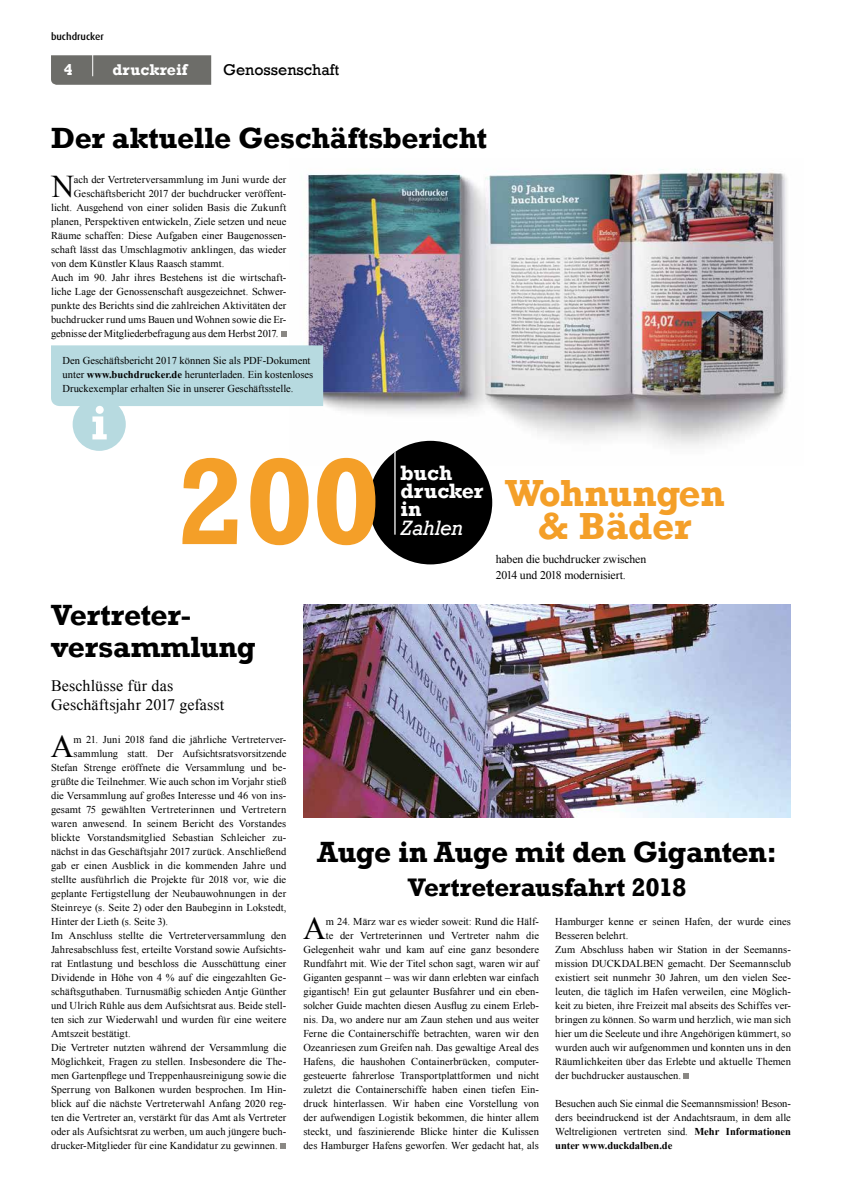
<style>
.page{position:relative;width:842px;height:1191px;background:#fff}
.page>*{position:absolute;margin:0;border:0;box-sizing:border-box;transform-origin:0 0}
.t1{font:700 124.7px "Rockwell";color:#f49f28}
.t2{font:700 38.7px/33.2px "Rockwell";letter-spacing:-.005em;color:#f49f28;text-align:center}
.t3{font:31.6px "Times New Roman";color:#000}
.t4{font:700 30px/32px "Rockwell";letter-spacing:-.01em;color:#000}
.t5{font:700 26px "Rockwell";letter-spacing:-.01em;color:#000}
.t6{font:700 21.3px/18.2px "Rockwell";letter-spacing:-.005em;color:#fff}
.t7{font:italic 21.3px "Rockwell";letter-spacing:-.02em;color:#fff}
.t8{font:16px/19px "Times New Roman";letter-spacing:.005em;color:#000}
.t9{font:16px "Rockwell";color:#000}
.t10{font:700 16px "Rockwell";color:#fff}
.t11{font:11.8px/15.7px "Times New Roman";letter-spacing:-.015em;color:#000}
.t12{font:10.5px/14px "Times New Roman";letter-spacing:.005em;color:#000}
.t13{font:500 10px "Dax";color:#000}
.s1{font-weight:700}
</style>
<div class="page">
<svg style="left:684px;top:1073px;width:5px;height:6px"></svg>
<img style="left:303px;top:604px;width:488px;height:213px">
<img style="left:301px;top:169px;width:487px;height:296px">
<svg style="left:51px;top:55px;width:160px;height:30px;background:#6f6f6b"></svg>
<hr style="left:92px;top:42px;width:1px;height:34px;background:#fff">
<svg style="left:281px;top:331px;width:5px;height:6px"></svg>
<svg style="left:280px;top:1143px;width:6px;height:6px"></svg>
<div style="left:369px;top:441px;width:123px;height:123px;background:#000;border-radius:50%"></div>
<hr style="left:394px;top:442px;width:2px;height:92px;background:#fff">
<svg style="left:51px;top:345px;width:272px;height:106px"></svg>
<p class="t13" style="left:51px;top:31px;width:54px">buchdrucker</p>
<h3 class="t10" style="left:64px;top:60px;width:10px">4</h3>
<h3 class="t10" style="left:113px;top:60px;width:76px">druckreif</h3>
<h3 class="t9" style="left:223px;top:60px;width:118px">Genossenschaft</h3>
<h3 class="t4" style="left:51px;top:122px;width:438px">Der aktuelle Geschäftsbericht</h3>
<h3 class="t3" style="left:51px;top:165px;width:24px">N</h3>
<p class="t12" style="left:74px;top:172px;width:214px">ach der Vertreterversammlung im Juni wurde der</p>
<p class="t12" style="left:74px;top:186px;width:214px">Geschäftsbericht 2017 der buchdrucker veröffent-</p>
<p class="t12" style="left:51px;top:200px;width:237px">licht. Ausgehend von einer soliden Basis die Zukunft</p>
<p class="t12" style="left:51px;top:214px;width:237px">planen, Perspektiven entwickeln, Ziele setzen und neue</p>
<p class="t12" style="left:51px;top:228px;width:237px">Räume schaffen: Diese Aufgaben einer Baugenossen-</p>
<p class="t12" style="left:51px;top:242px;width:237px">schaft lässt das Umschlagmotiv anklingen, das wieder</p>
<p class="t12" style="left:51px;top:256px;width:175px">von dem Künstler Klaus Raasch stammt.</p>
<p class="t12" style="left:51px;top:270px;width:237px">Auch im 90. Jahr ihres Bestehens ist die wirtschaft-</p>
<p class="t12" style="left:51px;top:284px;width:237px">liche Lage der Genossenschaft ausgezeichnet. Schwer-</p>
<p class="t12" style="left:51px;top:298px;width:237px">punkte des Berichts sind die zahlreichen Aktivitäten der</p>
<p class="t12" style="left:51px;top:312px;width:237px">buchdrucker rund ums Bauen und Wohnen sowie die Er-</p>
<p class="t12" style="left:51px;top:326px;width:229px">gebnisse der Mitgliederbefragung aus dem Herbst 2017.</p>
<p class="t12" style="left:63px;top:353px;width:252px">Den Geschäftsbericht 2017 können Sie als PDF-Dokument unter <span class="s1">www.buchdrucker.de</span> herunterladen. Ein kostenloses<br>Druckexemplar erhalten Sie in unserer Geschäftsstelle.</p>
<h1 class="t1" style="left:176px;top:426px;width:206px">200</h1>
<h3 class="t4" style="left:51px;top:599px;width:206px">Vertreter&shy;versammlung</h3>
<h3 class="t8" style="left:51px;top:676px;width:175px">Beschlüsse für das<br>Geschäftsjahr 2017 gefasst</h3>
<h3 class="t6" style="left:401px;top:463px;width:84px">buch drucker in</h3>
<h3 class="t7" style="left:401px;top:515px;width:64px">Zahlen</h3>
<h2 class="t2" style="left:505px;top:476px;width:221px">Wohnungen &amp; Bäder</h2>
<p class="t11" style="left:496px;top:551px;width:152px">haben die buchdrucker zwischen<br>2014 und 2018 modernisiert.</p>
<h3 class="t3" style="left:51px;top:725px;width:24px">A</h3>
<p class="t12" style="left:74px;top:732px;width:214px">m 21. Juni 2018 fand die jährliche Vertreterver-</p>
<p class="t12" style="left:74px;top:746px;width:214px">sammlung statt. Der Aufsichtsratsvorsitzende</p>
<p class="t12" style="left:51px;top:760px;width:237px">Stefan Strenge eröffnete die Versammlung und be-</p>
<p class="t12" style="left:51px;top:774px;width:237px">grüßte die Teilnehmer. Wie auch schon im Vorjahr stieß</p>
<p class="t12" style="left:51px;top:788px;width:237px">die Versammlung auf großes Interesse und 46 von ins-</p>
<p class="t12" style="left:51px;top:802px;width:237px">gesamt 75 gewählten Vertreterinnen und Vertretern</p>
<p class="t12" style="left:51px;top:816px;width:237px">waren anwesend. In seinem Bericht des Vorstandes</p>
<p class="t12" style="left:51px;top:830px;width:237px">blickte Vorstandsmitglied Sebastian Schleicher zu-</p>
<p class="t12" style="left:51px;top:844px;width:237px">nächst in das Geschäftsjahr 2017 zurück. Anschließend</p>
<p class="t12" style="left:51px;top:858px;width:237px">gab er einen Ausblick in die kommenden Jahre und</p>
<p class="t12" style="left:51px;top:872px;width:237px">stellte ausführlich die Projekte für 2018 vor, wie die</p>
<p class="t12" style="left:51px;top:886px;width:237px">geplante Fertigstellung der Neubauwohnungen in der</p>
<p class="t12" style="left:51px;top:900px;width:237px">Steinreye (s. Seite 2) oder den Baubeginn in Lokstedt,</p>
<p class="t12" style="left:51px;top:914px;width:119px">Hinter der Lieth (s. Seite 3).</p>
<p class="t12" style="left:51px;top:928px;width:237px">Im Anschluss stellte die Vertreterversammlung den</p>
<p class="t12" style="left:51px;top:942px;width:237px">Jahresabschluss fest, erteilte Vorstand sowie Aufsichts-</p>
<p class="t12" style="left:51px;top:956px;width:237px">rat Entlastung und beschloss die Ausschüttung einer</p>
<p class="t12" style="left:51px;top:970px;width:237px">Dividende in Höhe von 4 % auf die eingezahlten Ge-</p>
<p class="t12" style="left:51px;top:984px;width:237px">schäftsguthaben. Turnusmäßig schieden Antje Günther</p>
<p class="t12" style="left:51px;top:998px;width:237px">und Ulrich Rühle aus dem Aufsichtsrat aus. Beide stell-</p>
<p class="t12" style="left:51px;top:1012px;width:237px">ten sich zur Wiederwahl und wurden für eine weitere</p>
<p class="t12" style="left:51px;top:1026px;width:81px">Amtszeit bestätigt.</p>
<p class="t12" style="left:51px;top:1040px;width:237px">Die Vertreter nutzten während der Versammlung die</p>
<p class="t12" style="left:51px;top:1054px;width:237px">Möglichkeit, Fragen zu stellen. Insbesondere die The-</p>
<p class="t12" style="left:51px;top:1068px;width:237px">men Gartenpflege und Treppenhausreinigung sowie die</p>
<p class="t12" style="left:51px;top:1082px;width:237px">Sperrung von Balkonen wurden besprochen. Im Hin-</p>
<p class="t12" style="left:51px;top:1096px;width:237px">blick auf die nächste Vertreterwahl Anfang 2020 reg-</p>
<p class="t12" style="left:51px;top:1110px;width:237px">ten die Vertreter an, verstärkt für das Amt als Vertreter</p>
<p class="t12" style="left:51px;top:1124px;width:237px">oder als Aufsichtsrat zu werben, um auch jüngere buch-</p>
<p class="t12" style="left:51px;top:1138px;width:228px">drucker-Mitglieder für eine Kandidatur zu gewinnen.</p>
<h3 class="t4" style="left:317px;top:836px;width:461px">Auge in Auge mit den Giganten:</h3>
<h3 class="t5" style="left:408px;top:871px;width:280px">Vertreterausfahrt 2018</h3>
<h3 class="t3" style="left:303px;top:907px;width:24px">A</h3>
<p class="t12" style="left:303px;top:914px;width:237px;text-align:right">m 24. März war es wieder soweit: Rund die Hälf-<br>te der Vertreterinnen und Vertreter nahm die Gelegenheit wahr und kam auf eine ganz besondere Rundfahrt mit. Wie der Titel schon sagt, waren wir auf Giganten gespannt – was wir dann erlebten war einfach gigantisch! Ein gut gelaunter Busfahrer und ein eben&shy;solcher Guide machten diesen Ausflug zu einem Erleb&shy;nis. Da, wo andere nur am Zaun stehen und aus weiter Ferne die Containerschiffe betrachten, waren wir den Ozeanriesen zum Greifen nah. Das gewaltige Areal des Hafens, die haushohen Containerbrücken, computer&shy;gesteuerte fahrerlose Transportplattformen und nicht zuletzt die Containerschiffe haben einen tiefen Ein&shy;druck hinterlassen. Wir haben eine Vorstellung von der aufwendigen Logistik bekommen, die hinter allem steckt, und faszinierende Blicke hinter die Kulissen des Hamburger Hafens geworfen. Wer gedacht hat, als</p>
<p class="t12" style="left:555px;top:914px;width:237px">Hamburger kenne er seinen Hafen, der wurde eines Besseren belehrt.<br>Zum Abschluss haben wir Station in der Seemanns&shy;mission DUCKDALBEN gemacht. Der Seemannsclub existiert seit nunmehr 30 Jahren, um den vielen See&shy;leuten, die täglich im Hafen verweilen, eine Möglich&shy;keit zu bieten, ihre Freizeit mal abseits des Schiffes ver&shy;bringen zu können. So warm und herzlich, wie man sich hier um die Seeleute und ihre Angehörigen kümmert, so wurden auch wir aufgenommen und konnten uns in den Räumlichkeiten über das Erlebte und aktuelle Themen der buchdrucker austauschen.</p>
<p class="t12" style="left:555px;top:1096px;width:237px">Besuchen auch Sie einmal die Seemannsmission! Beson--- ders beeindruckend ist der Andachtsraum, in dem alle Weltreligionen vertreten sind. <span class="s1">Mehr Informationen unter www.duckdalben.de</span></p>
</div>
